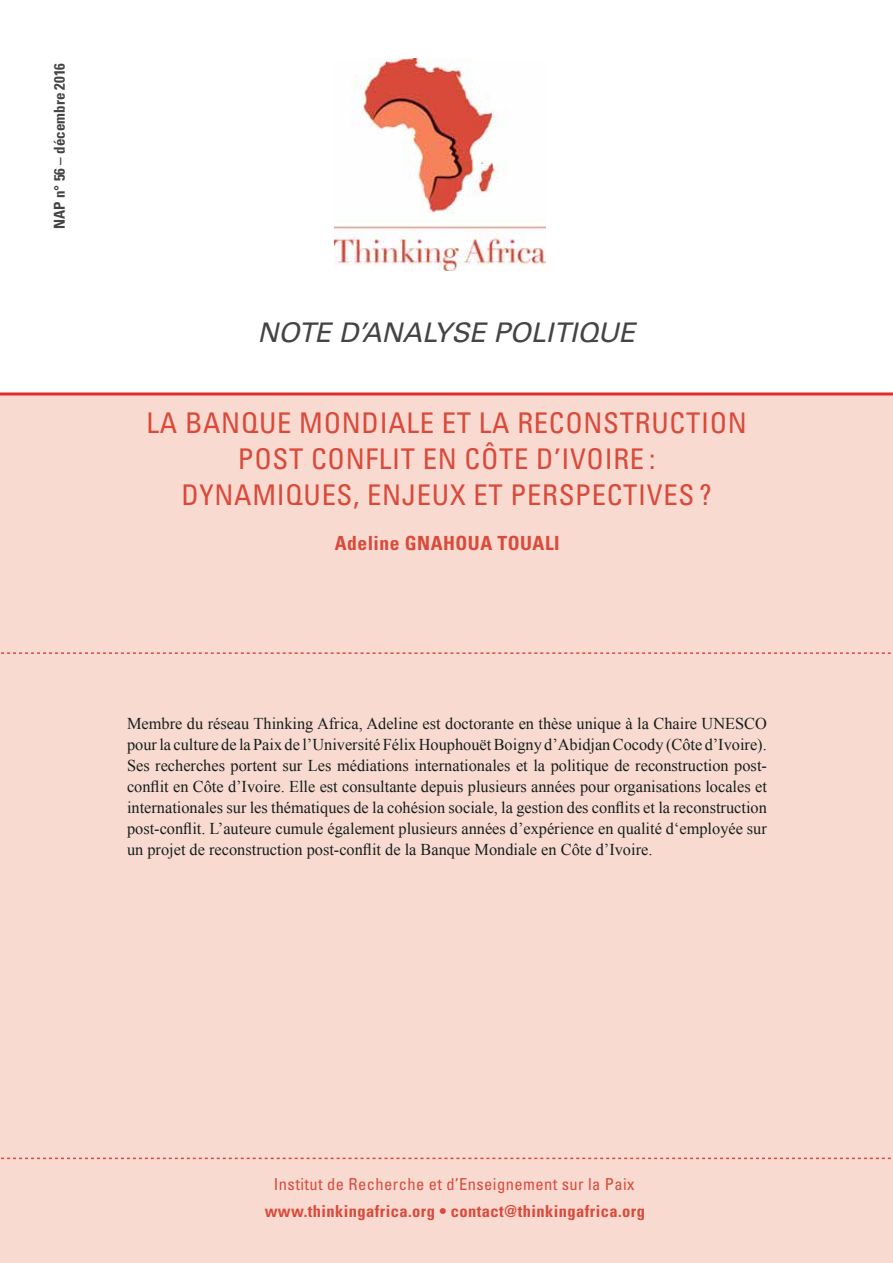
<style>
.page{position:relative;width:893px;height:1263px;background:#fff}
.page>*{position:absolute;margin:0;border:0;box-sizing:border-box;transform-origin:0 0}
.t1{font:condensed 28.5px/36px "Univers LT Std";letter-spacing:.025em;color:#d94a3b;text-align:center}
.t2{font:italic 27px "Univers LT Std";color:#444}
.t3{font:700 condensed 19.5px "Univers LT Std";letter-spacing:.025em;color:#d94a3b}
.t4{font:16.5px/20.9px "Times New Roman";color:#141f1c;text-align:justify}
.t5{font:700 condensed 16.5px "Univers LT Std";letter-spacing:.025em;color:#d94a3b}
.t6{font:condensed 16.5px "Univers LT Std";letter-spacing:.025em;color:#d94a3b}
.t7{font:700 condensed 15px "Univers LT Std";color:#444}
</style>
<div class="page">
<div style="left:0;top:395px;width:893px;height:868px;background:#f8dad0"></div>
<hr style="left:0;top:392px;width:893px;height:3px;background:#e22d2d">
<svg style="left:1px;top:1157px;width:890px;height:2px"></svg>
<svg style="left:1px;top:652px;width:890px;height:2px"></svg>
<img style="left:335px;top:58px;width:211px;height:212px">
<p class="t7" style="left:50px;top:229px;width:167px;rotate:-90deg">NAP n° 56 – décembre 2016</p>
<h2 class="t2" style="left:258px;top:316px;width:379px">NOTE D’ANALYSE POLITIQUE</h2>
<h1 class="t1" style="left:147px;top:405px;width:602px">LA BANQUE MONDIALE ET LA RECONSTRUCTION<br>POST CONFLIT EN CÔTE D’IVOIRE :<br>DYNAMIQUES, ENJEUX ET PERSPECTIVES ?</h1>
<p class="t3" style="left:335px;top:531px;width:226px">Adeline GNAHOUA TOUALI</p>
<p class="t4" style="left:127px;top:713px;width:641px">Membre du réseau Thinking Africa, Adeline est doctorante en thèse unique à la Chaire UNESCO pour la culture de la Paix de l’Université Félix Houphouët Boigny d’Abidjan Cocody (Côte d’Ivoire).<br>Ses recherches portent sur Les médiations internationales et la politique de reconstruction post&shy;conflit en Côte d’Ivoire. Elle est consultante depuis plusieurs années pour organisations locales et internationales sur les thématiques de la cohésion sociale, la gestion des conflits et la reconstruction post-conflit. L’auteure cumule également plusieurs années d’expérience en qualité d‘employée sur un projet de reconstruction post-conflit de la Banque Mondiale en Côte d’Ivoire.</p>
<p class="t6" style="left:274px;top:1173px;width:362px">Institut de Recherche et d’Enseignement sur la Paix</p>
<p class="t5" style="left:265px;top:1201px;width:382px">www.thinkingafrica.org • contact@thinkingafrica.org</p>
</div>
